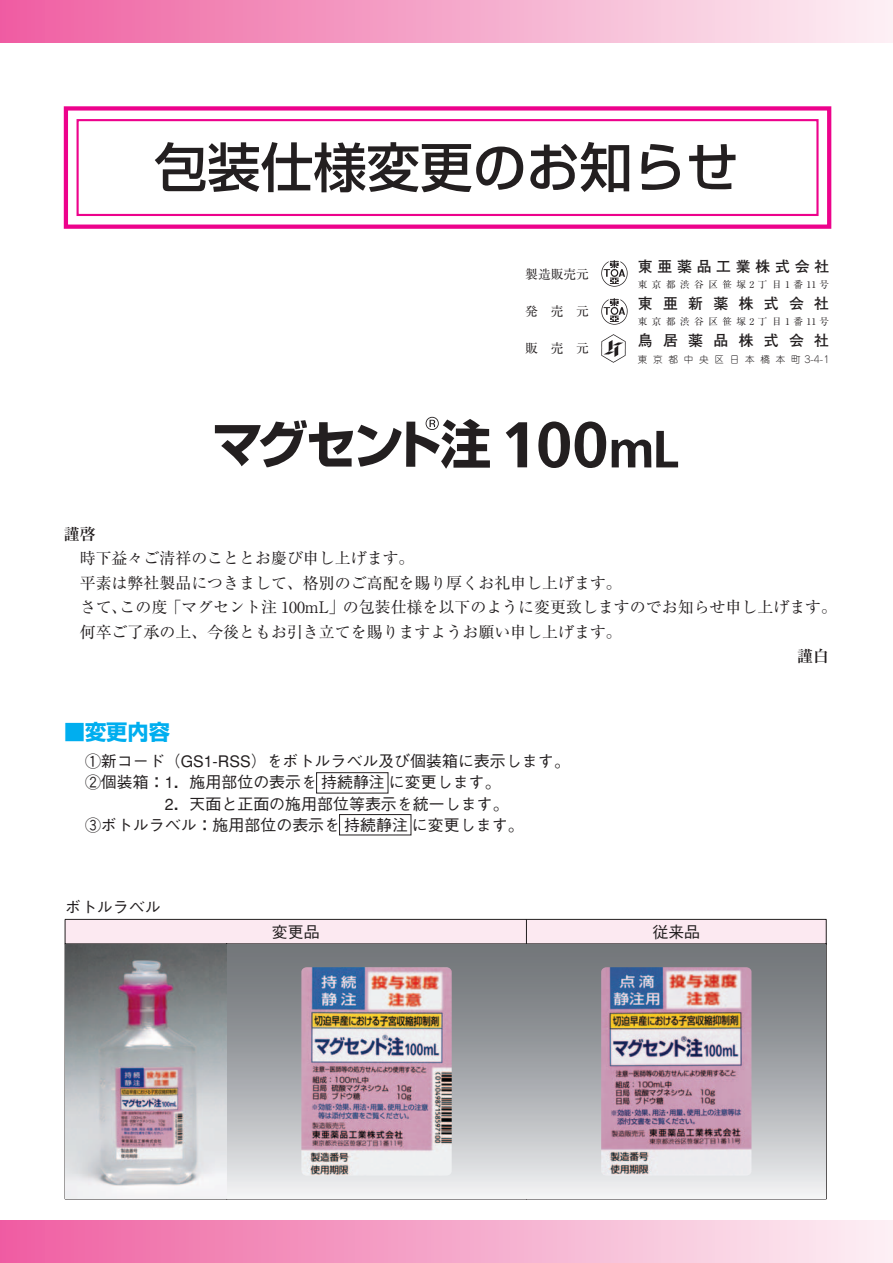
<style>
.page{position:relative;width:893px;height:1263px;background:#fff}
.page>*{position:absolute;margin:0;border:0;box-sizing:border-box;transform-origin:0 0}
.t1{font:500 53.1px "Shin Go";color:#231f20}
.t2{font:700 21.3px "Shin Go";color:#00aeef}
.t3{font:15.9px/24.5px "Ryumin";color:#231f20}
.t4{font:500 15.9px "Gothic BBB";color:#231f20}
.t5{font:700 15.9px "Ryumin";color:#231f20}
.t6{font:700 14.85px "Futo Go B101";letter-spacing:.695em;color:#231f20}
.t7{font:700 14.85px "Futo Go B101";letter-spacing:.32em;color:#231f20}
.t8{font:12.75px "Ryumin";color:#231f20}
.t9{font:9.6px "Ryumin";letter-spacing:.475em;color:#231f20}
.t10{font:300 9.6px "Jun 101";letter-spacing:.6em;color:#231f20}
</style>
<div class="page">
<div style="left:0;top:0;width:893px;height:43px;background:linear-gradient(to right,#ef5fa1,#fcf0f4)"></div>
<div style="left:0;top:1220px;width:893px;height:43px;background:linear-gradient(to right,#ef5fa1,#fcf0f4)"></div>
<img style="left:601px;top:261px;width:27px;height:26px">
<img style="left:601px;top:334px;width:25px;height:28px">
<img style="left:601px;top:298px;width:27px;height:26px">
<svg style="left:215px;top:417px;width:275px;height:52px"></svg>
<svg style="left:506px;top:422px;width:21px;height:45px"></svg>
<svg style="left:538px;top:421px;width:140px;height:47px"></svg>
<div style="left:64px;top:106px;width:767px;height:123px;border:4px solid #ed028c"></div>
<div style="left:77px;top:119px;width:742px;height:97px;border:2px solid #ed028c"></div>
<hr style="left:65px;top:944px;width:1px;height:255px;background:#231f20">
<hr style="left:226px;top:944px;width:1px;height:255px;background:#231f20">
<svg style="left:65px;top:919px;width:762px;height:26px;background:#eddce3"></svg>
<hr style="left:526px;top:944px;width:1px;height:255px;background:#231f20">
<hr style="left:826px;top:944px;width:1px;height:255px;background:#231f20">
<hr style="left:65px;top:1199px;width:161px;height:1px;background:#231f20">
<hr style="left:227px;top:1199px;width:299px;height:1px;background:#231f20">
<hr style="left:527px;top:1199px;width:299px;height:1px;background:#231f20">
<img style="left:65px;top:944px;width:161px;height:254px">
<div style="left:227px;top:944px;width:299px;height:254px;background:linear-gradient(to bottom,#666a6f,#e9eaed)"></div>
<img style="left:301px;top:967px;width:151px;height:208px;border-radius:5px">
<div style="left:527px;top:944px;width:299px;height:254px;background:linear-gradient(to bottom,#666a6f,#e9eaed)"></div>
<img style="left:601px;top:967px;width:150px;height:208px;border-radius:5px">
<svg style="left:316px;top:772px;width:96px;height:64px"></svg>
<h1 class="t1" style="left:154px;top:133px;width:586px">包装仕様変更のお知らせ</h1>
<p class="t8" style="left:525px;top:266px;width:65px">製造販売元</p>
<p class="t8" style="left:525px;top:304px;width:65px">発　売　元</p>
<p class="t8" style="left:525px;top:341px;width:65px">販　売　元</p>
<p class="t7" style="left:638px;top:257px;width:193px">東亜薬品工業株式会社</p>
<p class="t9" style="left:638px;top:279px;width:193px">東京都渋谷区笹塚2丁目1番11号</p>
<p class="t6" style="left:638px;top:295px;width:193px">東亜新薬株式会社</p>
<p class="t9" style="left:638px;top:316px;width:193px">東京都渋谷区笹塚2丁目1番11号</p>
<p class="t6" style="left:638px;top:332px;width:193px">鳥居薬品株式会社</p>
<p class="t10" style="left:638px;top:353px;width:193px">東京都中央区日本橋本町3-4-1</p>
<p class="t5" style="left:64px;top:524px;width:33px">謹啓</p>
<p class="t3" style="left:80px;top:546px;width:759px">時下益々ご清祥のこととお慶び申し上げます。<br>平素は弊社製品につきまして、格別のご高配を賜り厚くお礼申し上げます。<br>さて、この度「マグセント注 100mL」の包装仕様を以下のように変更致しますのでお知らせ申し上げます。何卒ご了承の上、今後ともお引き立てを賜りますようお願い申し上げます。</p>
<p class="t5" style="left:797px;top:646px;width:33px">謹白</p>
<h2 class="t2" style="left:64px;top:717px;width:108px">■変更内容</h2>
<p class="t4" style="left:85px;top:752px;width:486px">①新コード（GS1-RSS）をボトルラベル及び個装箱に表示します。</p>
<p class="t4" style="left:85px;top:773px;width:417px">②個装箱：1．施用部位の表示を持続静注に変更します。</p>
<p class="t4" style="left:165px;top:794px;width:345px">2．天面と正面の施用部位等表示を統一します。</p>
<p class="t4" style="left:85px;top:816px;width:440px">③ボトルラベル：施用部位の表示を持続静注に変更します。</p>
<p class="t4" style="left:65px;top:898px;width:97px">ボトルラベル</p>
<p class="t4" style="left:272px;top:922px;width:49px">変更品</p>
<p class="t4" style="left:652px;top:922px;width:49px">従来品</p>
</div>
